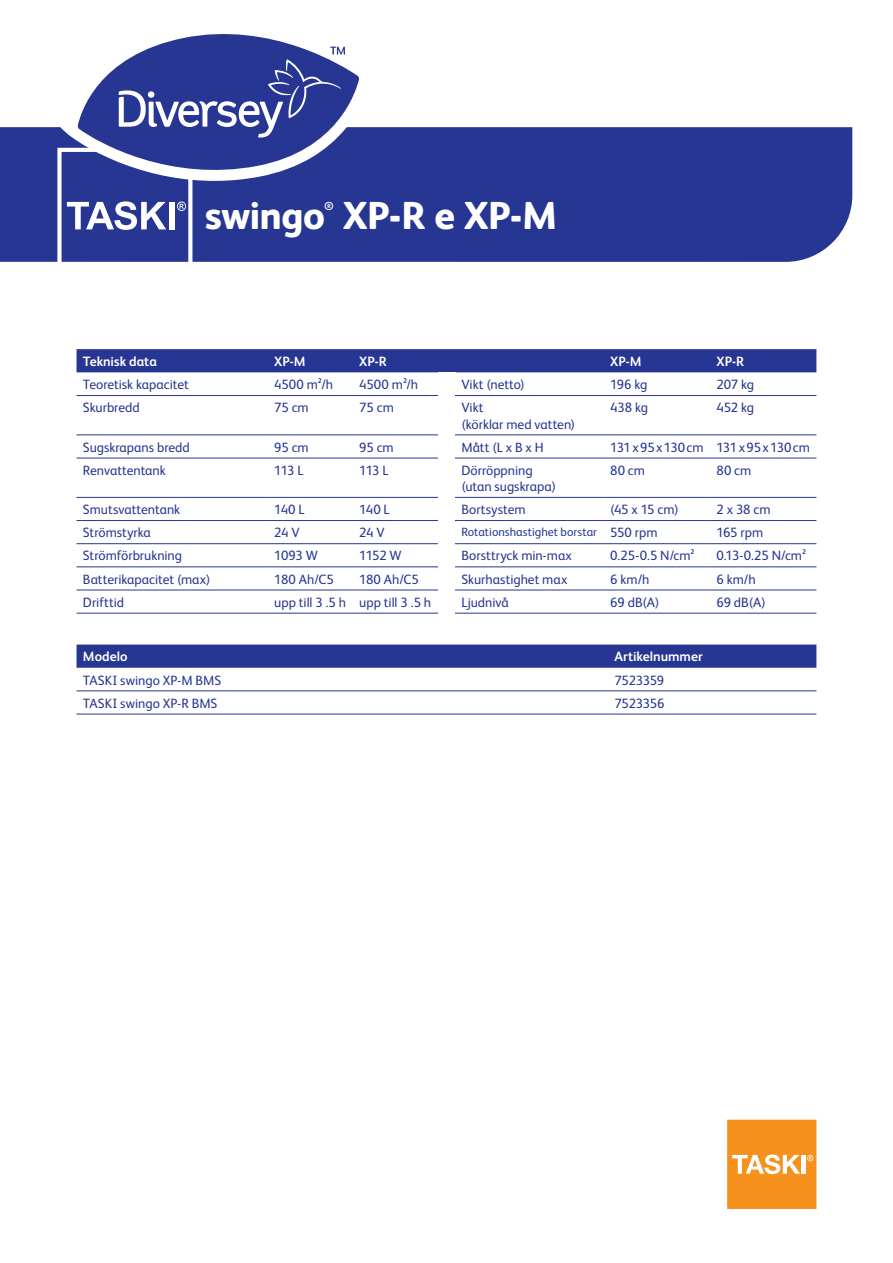
<style>
.page{position:relative;width:893px;height:1263px;background:#fff}
.page>*{position:absolute;margin:0;border:0;box-sizing:border-box;transform-origin:0 0}
.t1{font:800 39px "FS Albert Pro";letter-spacing:-.02em;color:#fff}
.Table_Text{font:13.5px/16.2px "FS Albert Pro";color:#263692}
.Table_Subheads{font:700 13.5px "FS Albert Pro";color:#fff}
.Table_Text-2{font:13.5px "FS Albert Pro";letter-spacing:-.025em;color:#263692}
.Table_Text-3{font:13.5px "FS Albert Pro";letter-spacing:-.02em;color:#263692}
.Table_Text-4{font:12px "FS Albert Pro";letter-spacing:.005em;color:#263692}
.t2{font:700 11.7px "FS Albert Pro";color:#fff}
</style>
<div class="page">
<div style="left:77px;top:645px;width:739px;height:23px;background:#263692"></div>
<hr style="left:77px;top:690px;width:531px;height:1px;background:#263692">
<hr style="left:608px;top:690px;width:208px;height:1px;background:#263692">
<hr style="left:77px;top:714px;width:531px;height:1px;background:#263692">
<hr style="left:608px;top:714px;width:208px;height:1px;background:#263692">
<div style="left:77px;top:349px;width:739px;height:23px;background:#263692"></div>
<hr style="left:77px;top:395px;width:191px;height:1px;background:#263692">
<hr style="left:268px;top:395px;width:85px;height:1px;background:#263692">
<hr style="left:353px;top:395px;width:85px;height:1px;background:#263692">
<hr style="left:77px;top:434px;width:191px;height:1px;background:#263692">
<hr style="left:268px;top:434px;width:85px;height:1px;background:#263692">
<hr style="left:353px;top:434px;width:85px;height:1px;background:#263692">
<hr style="left:455px;top:434px;width:149px;height:1px;background:#263692">
<hr style="left:604px;top:434px;width:106px;height:1px;background:#263692">
<hr style="left:710px;top:434px;width:106px;height:1px;background:#263692">
<hr style="left:77px;top:458px;width:191px;height:1px;background:#263692">
<hr style="left:268px;top:458px;width:85px;height:1px;background:#263692">
<hr style="left:353px;top:458px;width:85px;height:1px;background:#263692">
<hr style="left:455px;top:458px;width:149px;height:1px;background:#263692">
<hr style="left:604px;top:458px;width:106px;height:1px;background:#263692">
<hr style="left:710px;top:458px;width:106px;height:1px;background:#263692">
<hr style="left:77px;top:497px;width:191px;height:1px;background:#263692">
<hr style="left:268px;top:497px;width:85px;height:1px;background:#263692">
<hr style="left:353px;top:497px;width:85px;height:1px;background:#263692">
<hr style="left:455px;top:497px;width:149px;height:1px;background:#263692">
<hr style="left:604px;top:497px;width:106px;height:1px;background:#263692">
<hr style="left:710px;top:497px;width:106px;height:1px;background:#263692">
<hr style="left:77px;top:520px;width:191px;height:1px;background:#263692">
<hr style="left:268px;top:520px;width:85px;height:1px;background:#263692">
<hr style="left:353px;top:520px;width:85px;height:1px;background:#263692">
<hr style="left:455px;top:520px;width:149px;height:1px;background:#263692">
<hr style="left:604px;top:520px;width:106px;height:1px;background:#263692">
<hr style="left:710px;top:520px;width:106px;height:1px;background:#263692">
<hr style="left:77px;top:543px;width:191px;height:1px;background:#263692">
<hr style="left:268px;top:543px;width:85px;height:1px;background:#263692">
<hr style="left:353px;top:543px;width:85px;height:1px;background:#263692">
<hr style="left:455px;top:543px;width:149px;height:1px;background:#263692">
<hr style="left:604px;top:543px;width:106px;height:1px;background:#263692">
<hr style="left:710px;top:543px;width:106px;height:1px;background:#263692">
<hr style="left:77px;top:566px;width:191px;height:1px;background:#263692">
<hr style="left:268px;top:566px;width:85px;height:1px;background:#263692">
<hr style="left:353px;top:566px;width:85px;height:1px;background:#263692">
<hr style="left:455px;top:566px;width:149px;height:1px;background:#263692">
<hr style="left:604px;top:566px;width:106px;height:1px;background:#263692">
<hr style="left:710px;top:566px;width:106px;height:1px;background:#263692">
<hr style="left:77px;top:590px;width:191px;height:1px;background:#263692">
<hr style="left:268px;top:590px;width:85px;height:1px;background:#263692">
<hr style="left:353px;top:590px;width:85px;height:1px;background:#263692">
<hr style="left:455px;top:590px;width:149px;height:1px;background:#263692">
<hr style="left:604px;top:590px;width:106px;height:1px;background:#263692">
<hr style="left:710px;top:590px;width:106px;height:1px;background:#263692">
<hr style="left:77px;top:613px;width:191px;height:1px;background:#263692">
<hr style="left:268px;top:613px;width:85px;height:1px;background:#263692">
<hr style="left:353px;top:613px;width:85px;height:1px;background:#263692">
<hr style="left:455px;top:613px;width:149px;height:1px;background:#263692">
<hr style="left:604px;top:613px;width:106px;height:1px;background:#263692">
<hr style="left:710px;top:613px;width:106px;height:1px;background:#263692">
<hr style="left:455px;top:395px;width:149px;height:1px;background:#263692">
<hr style="left:604px;top:395px;width:106px;height:1px;background:#263692">
<hr style="left:710px;top:395px;width:106px;height:1px;background:#263692">
<div style="left:0;top:127px;width:852px;height:135px;background:#263692"></div>
<svg style="left:57px;top:148px;width:135px;height:114px;background:#4e5ba6"></svg>
<div style="left:169px;top:202px;width:6px;height:27px;background:#fff"></div>
<svg style="left:727px;top:1120px;width:89px;height:89px;background:#f69b33"></svg>
<svg style="left:58px;top:78px;width:316px;height:103px"></svg>
<svg style="left:78px;top:34px;width:281px;height:148px;fill:#263692"></svg>
<svg style="left:119px;top:47px;width:226px;height:91px;background:#4a58a4"></svg>
<p class="t1" style="left:205px;top:185px;width:121px">swingo</p>
<p class="t2" style="left:324px;top:198px;width:11px">®</p>
<p class="t1" style="left:343px;top:185px;width:216px">XP-R e XP-M</p>
<p class="Table_Subheads" style="left:83px;top:352px;width:75px">Teknisk data</p>
<p class="Table_Subheads" style="left:274px;top:352px;width:33px">XP-M</p>
<p class="Table_Subheads" style="left:359px;top:352px;width:29px">XP-R</p>
<p class="Table_Subheads" style="left:610px;top:352px;width:33px">XP-M</p>
<p class="Table_Subheads" style="left:716px;top:352px;width:29px">XP-R</p>
<p class="Table_Text" style="left:83px;top:375px;width:107px">Teoretisk kapacitet</p>
<p class="Table_Text" style="left:274px;top:375px;width:60px">4500 m²/h</p>
<p class="Table_Text" style="left:359px;top:375px;width:60px">4500 m²/h</p>
<p class="Table_Text" style="left:461px;top:375px;width:65px">Vikt (netto)</p>
<p class="Table_Text" style="left:610px;top:375px;width:39px">196 kg</p>
<p class="Table_Text" style="left:716px;top:375px;width:39px">207 kg</p>
<p class="Table_Text" style="left:83px;top:399px;width:58px">Skurbredd</p>
<p class="Table_Text" style="left:274px;top:399px;width:36px">75 cm</p>
<p class="Table_Text" style="left:359px;top:399px;width:36px">75 cm</p>
<p class="Table_Text" style="left:461px;top:399px;width:115px">Vikt<br>(körklar med vatten)</p>
<p class="Table_Text" style="left:610px;top:399px;width:39px">438 kg</p>
<p class="Table_Text" style="left:716px;top:399px;width:39px">452 kg</p>
<p class="Table_Text" style="left:83px;top:438px;width:108px">Sugskrapans bredd</p>
<p class="Table_Text" style="left:274px;top:438px;width:36px">95 cm</p>
<p class="Table_Text" style="left:359px;top:438px;width:36px">95 cm</p>
<p class="Table_Text" style="left:461px;top:438px;width:84px">Mått (L x B x H</p>
<p class="Table_Text" style="left:610px;top:438px;width:95px">131x95x130cm</p>
<p class="Table_Text" style="left:716px;top:438px;width:95px">131x95x130cm</p>
<p class="Table_Text" style="left:83px;top:461px;width:84px">Renvattentank</p>
<p class="Table_Text" style="left:274px;top:461px;width:31px">113 L</p>
<p class="Table_Text" style="left:359px;top:461px;width:31px">113 L</p>
<p class="Table_Text" style="left:461px;top:461px;width:96px">Dörröppning (utan sugskrapa)</p>
<p class="Table_Text" style="left:610px;top:461px;width:36px">80 cm</p>
<p class="Table_Text" style="left:716px;top:461px;width:36px">80 cm</p>
<p class="Table_Text" style="left:83px;top:500px;width:99px">Smutsvattentank</p>
<p class="Table_Text" style="left:274px;top:500px;width:32px">140 L</p>
<p class="Table_Text" style="left:359px;top:500px;width:32px">140 L</p>
<p class="Table_Text" style="left:461px;top:500px;width:66px">Bortsystem</p>
<p class="Table_Text" style="left:610px;top:500px;width:70px">(45 x 15 cm)</p>
<p class="Table_Text" style="left:716px;top:500px;width:56px">2 x 38 cm</p>
<p class="Table_Text" style="left:83px;top:524px;width:70px">Strömstyrka</p>
<p class="Table_Text" style="left:274px;top:524px;width:27px">24 V</p>
<p class="Table_Text" style="left:359px;top:524px;width:27px">24 V</p>
<p class="Table_Text-4" style="left:461px;top:523px;width:137px">Rotationshastighet borstar</p>
<p class="Table_Text" style="left:610px;top:524px;width:49px">550 rpm</p>
<p class="Table_Text" style="left:716px;top:524px;width:48px">165 rpm</p>
<p class="Table_Text" style="left:83px;top:547px;width:101px">Strömförbrukning</p>
<p class="Table_Text" style="left:274px;top:547px;width:45px">1093 W</p>
<p class="Table_Text" style="left:359px;top:547px;width:44px">1152 W</p>
<p class="Table_Text" style="left:461px;top:547px;width:112px">Borsttryck min-max</p>
<p class="Table_Text" style="left:610px;top:547px;width:86px">0.25-0.5 N/cm²</p>
<p class="Table_Text" style="left:716px;top:547px;width:91px">0.13-0.25 N/cm²</p>
<p class="Table_Text" style="left:83px;top:570px;width:129px">Batterikapacitet (max)</p>
<p class="Table_Text" style="left:274px;top:570px;width:61px">180 Ah/C5</p>
<p class="Table_Text" style="left:359px;top:570px;width:61px">180 Ah/C5</p>
<p class="Table_Text" style="left:461px;top:570px;width:107px">Skurhastighet max</p>
<p class="Table_Text" style="left:610px;top:570px;width:41px">6 km/h</p>
<p class="Table_Text" style="left:716px;top:570px;width:41px">6 km/h</p>
<p class="Table_Text" style="left:83px;top:593px;width:43px">Drifttid</p>
<p class="Table_Text" style="left:274px;top:593px;width:73px">upp till 3 .5 h</p>
<p class="Table_Text" style="left:359px;top:593px;width:73px">upp till 3 .5 h</p>
<p class="Table_Text" style="left:461px;top:593px;width:49px">Ljudnivå</p>
<p class="Table_Text" style="left:610px;top:593px;width:51px">69 dB(A)</p>
<p class="Table_Text" style="left:716px;top:593px;width:51px">69 dB(A)</p>
<p class="Table_Subheads" style="left:83px;top:647px;width:46px">Modelo</p>
<p class="Table_Subheads" style="left:614px;top:647px;width:90px">Artikelnummer</p>
<p class="Table_Text" style="left:83px;top:671px;width:140px">TASKI swingo XP-M BMS</p>
<p class="Table_Text-2" style="left:614px;top:670px;width:51px">7523359</p>
<p class="Table_Text" style="left:83px;top:694px;width:136px">TASKI swingo XP-R BMS</p>
<p class="Table_Text-3" style="left:614px;top:693px;width:52px">7523356</p>
</div>
